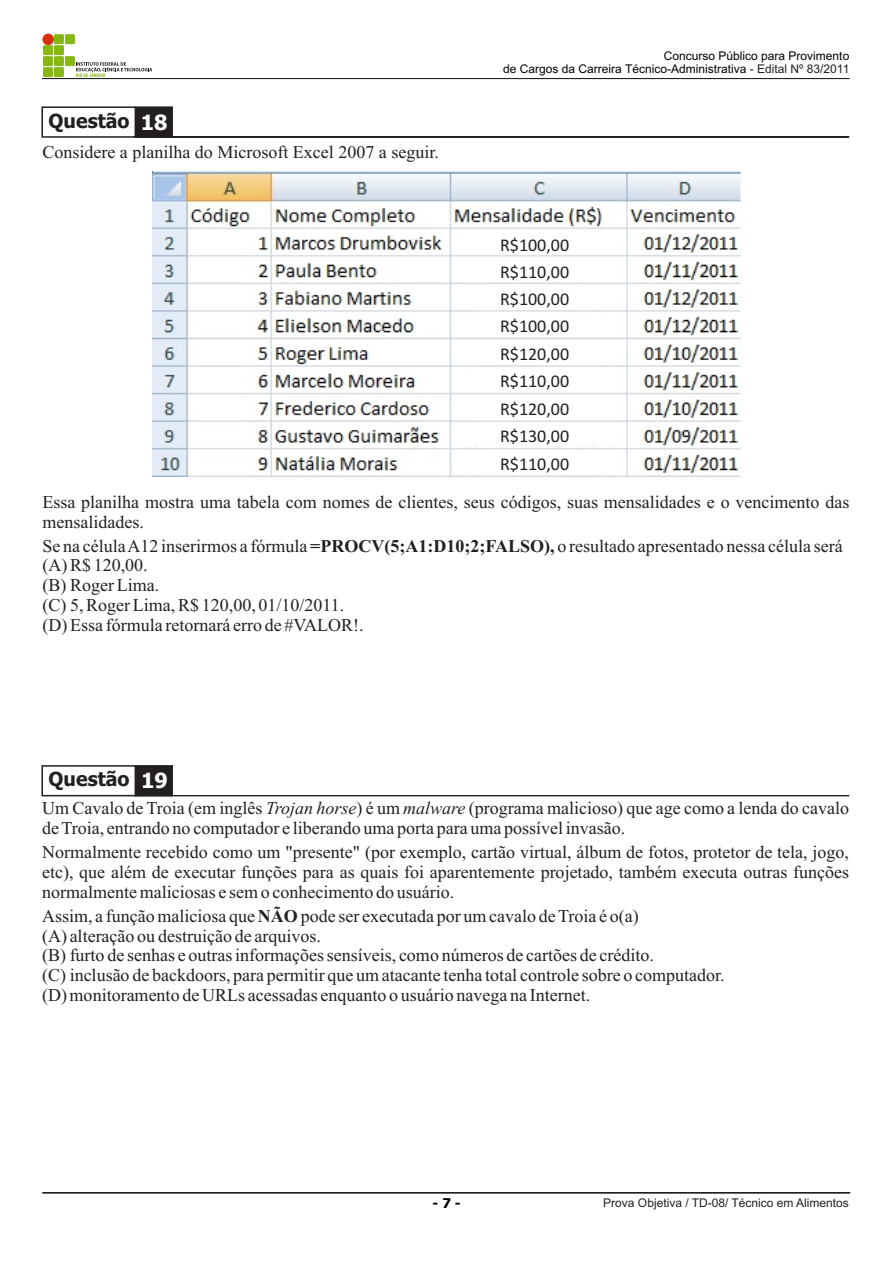
<style>
.page{position:relative;width:893px;height:1263px;background:#fff}
.page>*{position:absolute;margin:0;border:0;box-sizing:border-box;transform-origin:0 0}
.t1{font:700 19.5px "Tahoma";color:#231f20}
.t2{font:18px/20px "Times New Roman";color:#231f20}
.t3{font:18px/27.3px "Calibri";color:#231f20;text-align:justify}
.t4{font:700 13.5px "Tahoma";color:#000}
.t5{font:12px/13.4px "Arial";color:#000;text-align:right}
.t6{font:12px "Arial";color:#231f20}
.s1{font-size:21px;color:#fff}
.s2{color:#231f20}
.s3{font-weight:700}
.s4{font-style:italic}
</style>
<div class="page">
<div style="left:42px;top:1192px;width:808px;height:1px;border:1px solid #231f20"></div>
<div style="left:42px;top:78px;width:807px;height:1px;border:1px solid #231f20"></div>
<div style="left:43px;top:45px;width:10px;height:10px;background:#86b814"></div>
<div style="left:43px;top:56px;width:10px;height:10px;background:#86b814"></div>
<div style="left:43px;top:67px;width:10px;height:10px;background:#86b814"></div>
<div style="left:54px;top:34px;width:10px;height:10px;background:#86b814"></div>
<div style="left:54px;top:45px;width:10px;height:10px;background:#86b814"></div>
<div style="left:54px;top:56px;width:10px;height:10px;background:#86b814"></div>
<div style="left:65px;top:56px;width:10px;height:10px;background:#86b814"></div>
<div style="left:54px;top:67px;width:10px;height:10px;background:#86b814"></div>
<div style="left:65px;top:34px;width:10px;height:10px;background:#86b814"></div>
<div style="left:42px;top:34px;width:12px;height:11px;background:#d62e0f;border-radius:50%"></div>
<svg style="left:76px;top:62px;width:76px;height:15px"></svg>
<div style="left:41px;top:106px;width:95px;height:32px;border:2px solid #231f20"></div>
<svg style="left:134px;top:106px;width:39px;height:30px"></svg>
<div style="left:134px;top:136px;width:715px;height:2px;border:1px solid #231f20"></div>
<div style="left:41px;top:765px;width:95px;height:31px;border:2px solid #231f20"></div>
<svg style="left:134px;top:765px;width:39px;height:32px"></svg>
<div style="left:134px;top:795px;width:715px;height:1px;border:1px solid #231f20"></div>
<img style="left:153px;top:171px;width:589px;height:305px">
<svg style="left:456px;top:231px;width:164px;height:243px"></svg>
<p class="t1" style="left:49px;top:113px;width:121px">Questão <span class="s1">18</span></p>
<p class="t2" style="left:42px;top:143px;width:398px">Considere a planilha do Microsoft Excel 2007 a seguir.</p>
<p class="t5" style="left:503px;top:50px;width:348px">Concurso Público para Provimento<br>de Cargos da Carreira Técnico-Administrativa <span class="s2">- Edital Nº 83/2011</span></p>
<p class="t3" style="left:500px;top:233px;width:71px">R$100,00<br>R$110,00<br>R$100,00<br>R$100,00<br>R$120,00<br>R$110,00<br>R$120,00<br>R$130,00<br>R$110,00</p>
<p class="t2" style="left:42px;top:493px;width:808px">Essa planilha mostra uma tabela com nomes de clientes, seus códigos, suas mensalidades e o vencimento das mensalidades.</p>
<p class="t2" style="left:42px;top:537px;width:802px">Se na célula A12 inserirmos a fórmula <span class="s3">=PROCV(5;A1:D10;2;FALSO),</span> o resultado apresentado nessa célula será (A)R$ 120,00.<br>(B) Roger Lima.<br>(C) 5, Roger Lima, R$ 120,00, 01/10/2011.<br>(D)Essa fórmula retornará erro de #VALOR!.</p>
<p class="t1" style="left:49px;top:771px;width:121px">Questão <span class="s1">19</span></p>
<p class="t2" style="left:42px;top:800px;width:809px">Um Cavalo de Troia (em inglês <span class="s4">Trojan horse</span>) é um <span class="s4">malware</span> (programa malicioso) que age como a lenda do cavalo de Troia, entrando no computador e liberando uma porta para uma possível invasão.</p>
<p class="t2" style="left:42px;top:843px;width:808px;text-align:justify">Normalmente recebido como um "presente" (por exemplo, cartão virtual, álbum de fotos, protetor de tela, jogo, etc), que além de executar funções para as quais foi aparentemente projetado, também executa outras funções normalmente maliciosas e sem o conhecimento do usuário.</p>
<p class="t2" style="left:42px;top:907px;width:684px">Assim, a função maliciosa que <span class="s3">NÃO</span>pode ser executada por um cavalo de Troia é o(a)<br>(A) alteração ou destruição de arquivos.<br>(B) furto de senhas e outras informações sensíveis, como números de cartões de crédito.<br>(C) inclusão de backdoors, para permitir que um atacante tenha total controle sobre o computador. (D)monitoramento de URLs acessadas enquanto o usuário navega na Internet.</p>
<p class="t4" style="left:433px;top:1198px;width:30px">- 7 -</p>
<p class="t6" style="left:603px;top:1199px;width:247px">Prova Objetiva / TD-08/ Técnico em Alimentos</p>
</div>
